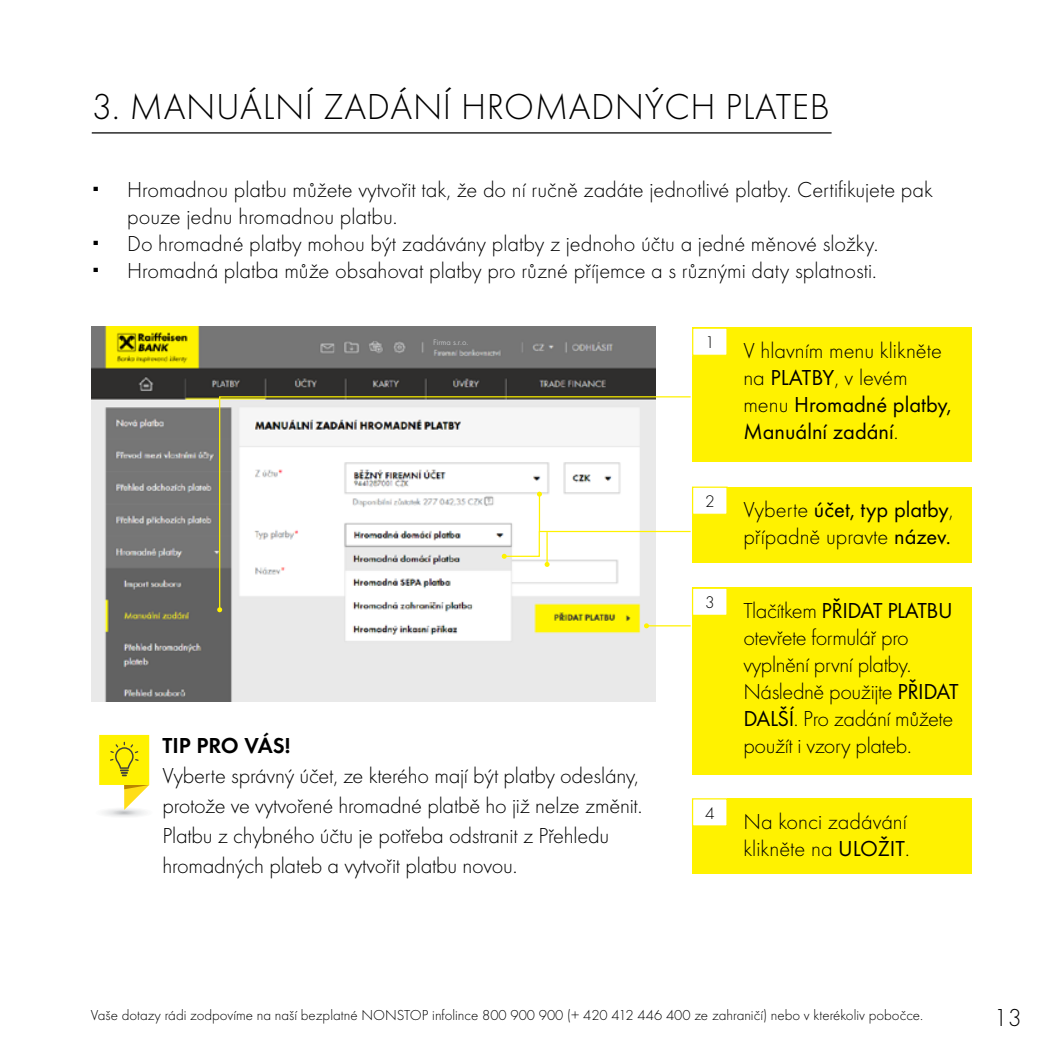
<style>
.page{position:relative;width:1063px;height:1063px;background:#fff}
.page>*{position:absolute;margin:0;border:0;box-sizing:border-box;transform-origin:0 0}
.t1{font:37.5px "Futura TOT Ligh";letter-spacing:.015em;color:#000}
.t2{font:22.5px/27px "Futura TOT Ligh";letter-spacing:-.01em;color:#000}
.t3{font:22.5px/27px "Futura TOT";color:#000}
.t4{font:22.5px "Futura TOT";letter-spacing:-.02em;color:#000}
.t5{font:600 22.5px "Futura TOT";color:#000}
.t6{font:300 22.5px "Futura CE";color:#000}
.t7{font:17.5px "Futura TOT Ligh";color:#000}
.t8{font:15px "Futura TOT Ligh";color:#000}
.t9{font:8.5px "Futura TOT";color:#bcbec0}
.s1{font-family:"Futura TOT"}
.s2{font-family:"Futura TOT Ligh"}
</style>
<div class="page">
<svg style="left:99px;top:735px;width:51px;height:82px"></svg>
<hr style="left:92px;top:132px;width:740px;height:2px;background:#000">
<div style="left:692px;top:328px;width:279px;height:134px;background:#fff200"></div>
<div style="left:693px;top:328px;width:34px;height:27px;background:#fff"></div>
<div style="left:692px;top:328px;width:36px;height:28px;border:1px solid #fff200"></div>
<div style="left:692px;top:588px;width:279px;height:187px;background:#fff200"></div>
<div style="left:693px;top:588px;width:34px;height:27px;background:#fff"></div>
<div style="left:692px;top:588px;width:36px;height:28px;border:1px solid #fff200"></div>
<div style="left:692px;top:487px;width:279px;height:76px;background:#fff200"></div>
<div style="left:693px;top:487px;width:34px;height:27px;background:#fff"></div>
<div style="left:692px;top:487px;width:36px;height:28px;border:1px solid #fff200"></div>
<div style="left:692px;top:798px;width:279px;height:76px;background:#fff200"></div>
<div style="left:693px;top:799px;width:34px;height:27px;background:#fff"></div>
<div style="left:692px;top:798px;width:36px;height:29px;border:1px solid #fff200"></div>
<img style="left:92px;top:326px;width:563px;height:375px">
<svg style="left:218px;top:396px;width:474px;height:215px"></svg>
<svg style="left:217px;top:607px;width:5px;height:5px"></svg>
<svg style="left:502px;top:492px;width:190px;height:75px"></svg>
<hr style="left:646px;top:625px;width:45px;height:1px;background:#fff200">
<svg style="left:644px;top:623px;width:5px;height:5px"></svg>
<img style="left:430px;top:333px;width:63px;height:13px">
<h1 class="t1" style="left:92px;top:86px;width:740px">3. MANUÁLNÍ ZADÁNÍ HROMADNÝCH PLATEB</h1>
<p class="t2" style="left:127px;top:177px;width:807px">Hromadnou platbu můžete vytvořit tak, že do ní ručně zadáte jednotlivé platby. Certifikujete pak pouze jednu hromadnou platbu.<br>Do hromadné platby mohou být zadávány platby z jednoho účtu a jedné měnové složky.<br>Hromadná platba může obsahovat platby pro různé příjemce a s různými daty splatnosti.</p>
<p class="t9" style="left:433px;top:337px;width:37px">Firma s.r.o.</p>
<p class="t5" style="left:162px;top:732px;width:130px">TIP PRO VÁS!</p>
<p class="t2" style="left:162px;top:761px;width:481px;line-height:30px">Vyberte správný účet, ze kterého mají být platby odeslány, protože ve vytvořené hromadné platbě ho již nelze změnit.<br>Platbu z chybného účtu je potřeba odstranit z Přehledu hromadných plateb a vytvořit platbu novou.</p>
<p class="t7" style="left:705px;top:332px;width:11px">1</p>
<p class="t2" style="left:743px;top:337px;width:200px">V hlavním menu klikněte na <span class="s1">PLATBY</span>, v levém</p>
<p class="t3" style="left:743px;top:391px;width:210px"><span class="s2">menu</span> Hromadné platby,<br>Manuální zadání<span class="s2">.</span></p>
<p class="t7" style="left:705px;top:491px;width:11px">2</p>
<p class="t3" style="left:743px;top:496px;width:211px"><span class="s2">Vyberte</span> účet, typ platby<span class="s2">,</span></p>
<p class="t2" style="left:743px;top:523px;width:209px">případně upravte <span class="s1">název.</span></p>
<p class="t7" style="left:705px;top:592px;width:11px">3</p>
<p class="t4" style="left:743px;top:597px;width:211px"><span class="s2">Tlačítkem</span> PŘIDAT PLATBU</p>
<p class="t2" style="left:743px;top:625px;width:217px">otevřete formulář pro vyplnění první platby.<br>Následně použijte <span class="s1">PŘIDAT<br>DALŠÍ</span>. Pro zadání můžete použít i vzory plateb.</p>
<p class="t7" style="left:705px;top:803px;width:11px">4</p>
<p class="t2" style="left:743px;top:808px;width:168px">Na konci zadávání klikněte na <span class="s1">ULOŽIT</span>.</p>
<p class="t8" style="left:91px;top:1007px;width:834px">Vaše dotazy rádi zodpovíme na naší bezplatné NONSTOP infolince 800 900 900 (+ 420 412 446 400 ze zahraničí) nebo v kterékoliv pobočce.</p>
<p class="t6" style="left:994px;top:1005px;width:29px">13</p>
</div>
